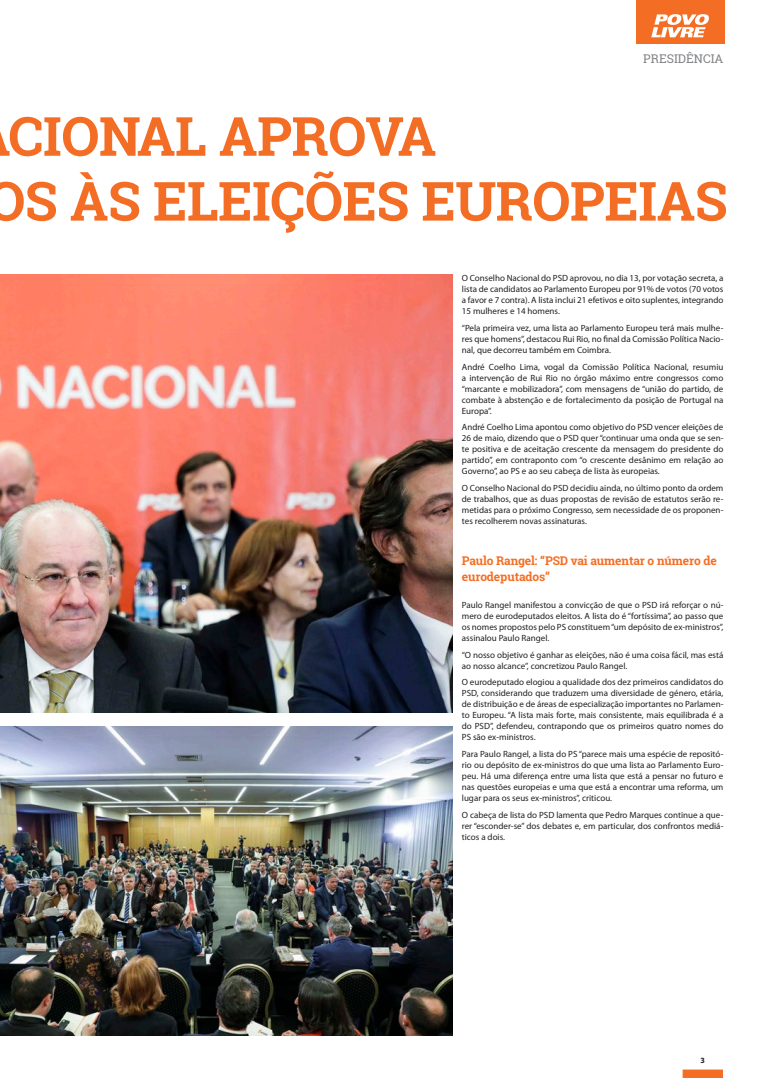
<style>
.page{position:relative;width:766px;height:1078px;background:#fff}
.page>*{position:absolute;margin:0;border:0;box-sizing:border-box;transform-origin:0 0}
.t1{font:700 54px/64.8px "Roboto Slab";letter-spacing:-.01em;color:#f36e24}
.PL_new_texto{font:700 12px/16px "Roboto Slab";letter-spacing:-.01em;color:#f36e24}
.topos{font:12px "Roboto Slab";color:#808285}
.t2{font:9px/11px "Myriad Pro";color:#231f20;text-align:justify}
.t3{font:700 8px "Myriad Pro";color:#231f20}
</style>
<div class="page">
<div style="left:682px;top:1069px;width:40px;height:8px;background:#f36e24;border:1px solid #f36e24"></div>
<div style="left:635px;top:0;width:89px;height:44px;background:#f36e24"></div>
<svg style="left:651px;top:14px;width:58px;height:23px"></svg>
<img style="left:0;top:274px;width:452px;height:438px">
<img style="left:0;top:726px;width:452px;height:309px">
<p class="topos" style="left:643px;top:51px;width:82px">PRESIDÊNCIA</p>
<h1 class="t1" style="left:-13px;top:103px;width:741px;text-indent:21px">CIONAL APROVA<br>OS ÀS ELEIÇÕES EUROPEIAS</h1>
<p class="t2" style="left:462px;top:272px;width:263px">O Conselho Nacional do PSD aprovou, no dia 13, por votação secreta, a lista de candidatos ao Parlamento Europeu por 91% de votos (70 votos a favor e 7 contra). A lista inclui 21 efetivos e oito suplentes, integrando 15 mulheres e 14 homens.</p>
<p class="t2" style="left:462px;top:322px;width:263px">“Pela primeira vez, uma lista ao Parlamento Europeu terá mais mulhe&shy;res que homens”, destacou Rui Rio, no final da Comissão Política Nacio&shy;nal, que decorreu também em Coimbra.</p>
<p class="t2" style="left:462px;top:361px;width:263px">André Coelho Lima, vogal da Comissão Política Nacional, resumiu a intervenção de Rui Rio no órgão máximo entre congressos como “marcante e mobilizadora”, com mensagens de “união do partido, de combate à abstenção e de fortalecimento da posição de Portugal na Europa”.</p>
<p class="t2" style="left:462px;top:421px;width:263px">André Coelho Lima apontou como objetivo do PSD vencer eleições de 26 de maio, dizendo que o PSD quer “continuar uma onda que se sen&shy;te positiva e de aceitação crescente da mensagem do presidente do partido”, em contraponto com “o crescente desânimo em relação ao Governo”, ao PS e ao seu cabeça de lista às europeias.</p>
<p class="t2" style="left:462px;top:482px;width:263px">O Conselho Nacional do PSD decidiu ainda, no último ponto da ordem de trabalhos, que as duas propostas de revisão de estatutos serão re&shy;metidas para o próximo Congresso, sem necessidade de os proponen&shy;tes recolherem novas assinaturas.</p>
<p class="PL_new_texto" style="left:462px;top:552px;width:256px">Paulo Rangel: “PSD vai aumentar o número de eurodeputados”</p>
<p class="t2" style="left:462px;top:599px;width:263px">Paulo Rangel manifestou a convicção de que o PSD irá reforçar o nú&shy;mero de eurodeputados eleitos. A lista do é “fortíssima”, ao passo que os nomes propostos pelo PS constituem “um depósito de ex-ministros”, assinalou Paulo Rangel.</p>
<p class="t2" style="left:462px;top:649px;width:263px">“O nosso objetivo é ganhar as eleições, não é uma coisa fácil, mas está ao nosso alcance”, concretizou Paulo Rangel.</p>
<p class="t2" style="left:462px;top:676px;width:263px">O eurodeputado elogiou a qualidade dos dez primeiros candidatos do PSD, considerando que traduzem uma diversidade de género, etária, de distribuição e de áreas de especialização importantes no Parlamen&shy;to Europeu. “A lista mais forte, mais consistente, mais equilibrada é a do PSD”, defendeu, contrapondo que os primeiros quatro nomes do PS são ex-ministros.</p>
<p class="t2" style="left:462px;top:748px;width:263px">Para Paulo Rangel, a lista do PS “parece mais uma espécie de repositó&shy;rio ou depósito de ex-ministros do que uma lista ao Parlamento Euro&shy;peu. Há uma diferença entre uma lista que está a pensar no futuro e nas questões europeias e uma que está a encontrar uma reforma, um lugar para os seus ex-ministros”, criticou.</p>
<p class="t2" style="left:462px;top:809px;width:263px">O cabeça de lista do PSD lamenta que Pedro Marques continue a que&shy;rer “esconder-se” dos debates e, em particular, dos confrontos mediá&shy;ticos a dois.</p>
<p class="t3" style="left:700px;top:1054px;width:6px">3</p>
</div>
